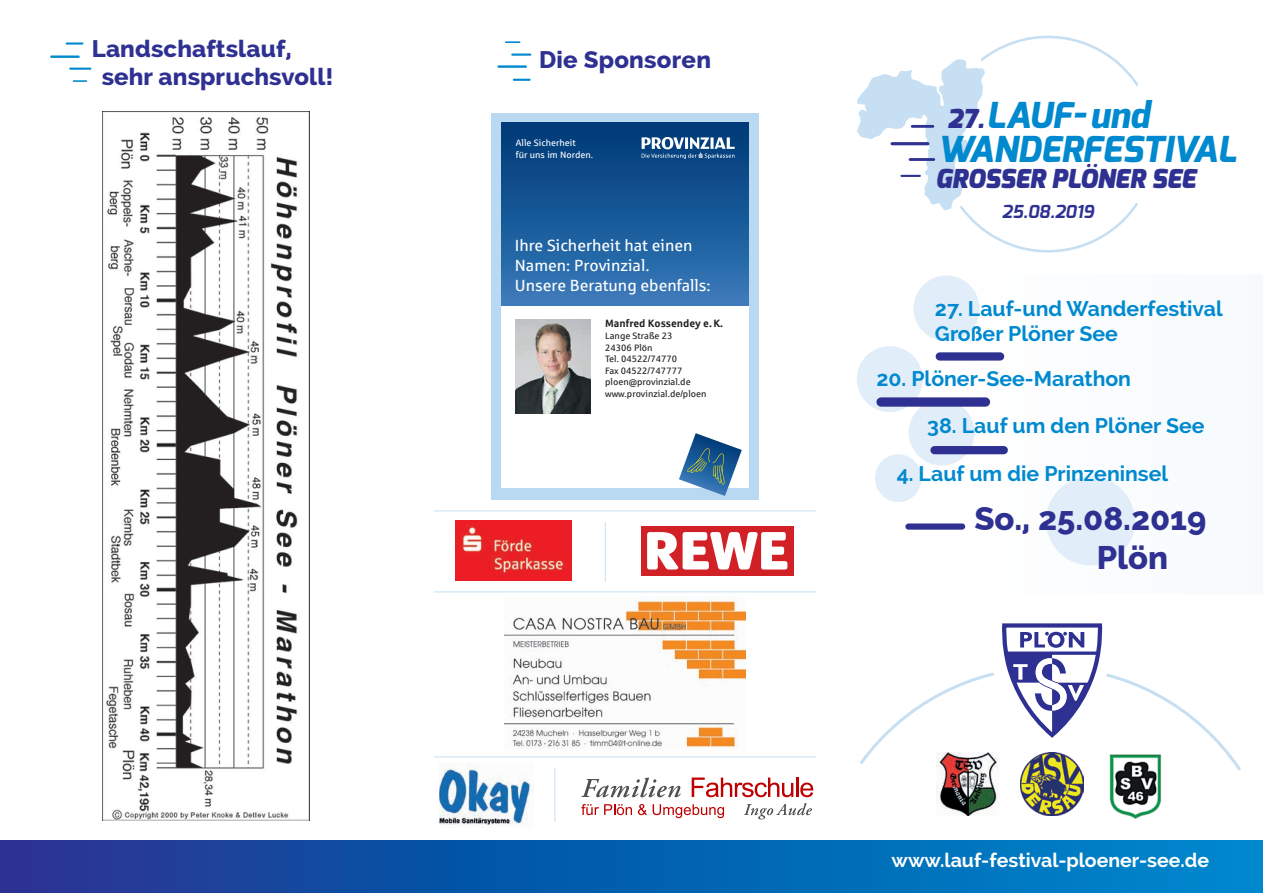
<style>
.page{position:relative;width:1263px;height:893px;background:#fff}
.page>*{position:absolute;margin:0;border:0;box-sizing:border-box;transform-origin:0 0}
.t1{font:italic 800 35.7px/33.5px "Exo";color:#0089cf}
.t2{font:800 32.7px/39.3px "Raleway";color:#2e3092}
.t3{font:italic 900 26.1px "Exo";color:#2e3092}
.t4{font:800 24px/28.8px "Raleway";letter-spacing:.005em;color:#2e3092}
.t5{font:700 21.3px/25.5px "Raleway";color:#0089cf}
.t6{font:700 19.5px "Raleway";color:#fff}
.t7{font:italic 700 17.85px "Exo";color:#2e3092}
.t8{font:16.2px/20.2px "Sparkasse Rg";color:#fff}
.t9{font:700 10.65px "Sparkasse Rg";color:#231f20}
.t10{font:9.3px/11.6px "Sparkasse Rg";color:#231f20}
.t11{font:9.3px/11.7px "Sparkasse Rg";color:#fff}
.s1{font-weight:900;font-size:26.1px;color:#2e3092}
</style>
<div class="page">
<div style="left:973px;top:275px;width:290px;height:319px;background:#fafcfe"></div>
<div style="left:913px;top:275px;width:66px;height:66px;background:#e1edf8;border-radius:50%"></div>
<div style="left:857px;top:346px;width:66px;height:66px;background:#e1edf8;border-radius:50%"></div>
<div style="left:909px;top:400px;width:65px;height:65px;background:#e1edf8;border-radius:50%"></div>
<div style="left:875px;top:454px;width:46px;height:48px;background:#e1edf8;border-radius:50%"></div>
<div style="left:1046px;top:476px;width:89px;height:89px;background:#e1edf8;border-radius:50%"></div>
<div style="left:881px;top:397px;width:104px;height:10px;background:#2e3092"></div>
<div style="left:934px;top:446px;width:70px;height:8px;background:#2e3092"></div>
<div style="left:940px;top:352px;width:60px;height:9px;background:#2e3092"></div>
<div style="left:908px;top:523px;width:54px;height:7px;background:#2e3092"></div>
<img style="left:103px;top:111px;width:207px;height:710px">
<hr style="left:51px;top:55px;width:28px;height:3px;background:#0089cf">
<hr style="left:70px;top:68px;width:20px;height:2px;background:#0089cf">
<hr style="left:67px;top:42px;width:15px;height:3px;background:#0089cf">
<svg style="left:73px;top:80px;width:13px;height:2px"></svg>
<hr style="left:499px;top:65px;width:27px;height:3px;background:#0089cf">
<svg style="left:512px;top:54px;width:18px;height:2px"></svg>
<svg style="left:514px;top:79px;width:16px;height:2px"></svg>
<svg style="left:506px;top:41px;width:14px;height:2px"></svg>
<svg style="left:0;top:840px;width:1263px;height:53px;background:#095eae"></svg>
<hr style="left:434px;top:511px;width:382px;height:1px;background:#c7dff2">
<hr style="left:434px;top:592px;width:382px;height:1px;background:#c7dff2">
<hr style="left:434px;top:757px;width:382px;height:1px;background:#c7dff2">
<svg style="left:860px;top:623px;width:381px;height:148px"></svg>
<img style="left:439px;top:763px;width:95px;height:62px">
<div style="left:491px;top:113px;width:268px;height:386px;background:#b9d9f2"></div>
<div style="left:502px;top:305px;width:247px;height:183px;background:#fff"></div>
<div style="left:502px;top:123px;width:247px;height:182px;background:linear-gradient(to bottom,#003875,#3879ba)"></div>
<svg style="left:642px;top:137px;width:93px;height:22px;background:#5b83ab"></svg>
<img style="left:516px;top:319px;width:75px;height:94px">
<svg style="left:679px;top:433px;width:63px;height:63px"></svg>
<hr style="left:554px;top:768px;width:1px;height:53px;background:#c7dff2">
<svg style="left:857px;top:35px;width:282px;height:218px"></svg>
<img style="left:936px;top:753px;width:63px;height:62px">
<img style="left:1021px;top:752px;width:62px;height:63px">
<img style="left:1106px;top:750px;width:58px;height:69px">
<img style="left:504px;top:597px;width:242px;height:152px">
<img style="left:455px;top:521px;width:116px;height:60px">
<hr style="left:605px;top:522px;width:1px;height:60px;background:#c7dff2">
<div style="left:641px;top:526px;width:153px;height:50px;background:#d12126"></div>
<svg style="left:647px;top:532px;width:140px;height:37px"></svg>
<svg style="left:581px;top:777px;width:100px;height:20px"></svg>
<svg style="left:692px;top:777px;width:101px;height:20px"></svg>
<hr style="left:796px;top:777px;width:2px;height:20px;background:#bf0000">
<svg style="left:800px;top:782px;width:13px;height:15px"></svg>
<svg style="left:581px;top:804px;width:51px;height:11px"></svg>
<svg style="left:638px;top:804px;width:9px;height:11px"></svg>
<svg style="left:653px;top:804px;width:71px;height:14px"></svg>
<svg style="left:744px;top:803px;width:68px;height:16px"></svg>
<p class="t4" style="left:102px;top:34px;width:233px;text-indent:-10px">Landschaftslauf, sehr anspruchsvoll!</p>
<p class="t4" style="left:539px;top:45px;width:173px">Die Sponsoren</p>
<p class="t11" style="left:516px;top:137px;width:79px">Alle Sicherheit<br>für uns im Norden.</p>
<p class="t8" style="left:515px;top:234px;width:197px">Ihre Sicherheit hat einen<br>Namen: Provinzial.<br>Unsere Beratung ebenfalls:</p>
<p class="t9" style="left:605px;top:317px;width:120px">Manfred Kossendey e.K.</p>
<p class="t10" style="left:605px;top:330px;width:103px">Lange Straße 23<br>24306 Plön<br>Tel. 04522/74770<br>Fax 04522/747777 ploen@provinzial.de www.provinzial.de/ploen</p>
<h1 class="t1" style="left:937px;top:99px;width:300px"><span class="s1">27.</span>LAUF- und<br>WANDERFESTIVAL</h1>
<p class="t3" style="left:936px;top:162px;width:261px">GROSSER PLÖNER SEE</p>
<p class="t7" style="left:1002px;top:200px;width:94px">25.08.2019</p>
<p class="t5" style="left:935px;top:296px;width:289px">27. Lauf-und Wanderfestival<br>Großer Plöner See</p>
<p class="t5" style="left:876px;top:366px;width:256px">20. Plöner-See-Marathon</p>
<p class="t5" style="left:927px;top:413px;width:279px">38. Lauf um den Plöner See</p>
<p class="t5" style="left:897px;top:461px;width:273px">4. Lauf um die Prinzeninsel</p>
<h2 class="t2" style="left:1097px;top:499px;width:111px;text-indent:-122px">So., 25.08.2019<br>Plön</h2>
<p class="t6" style="left:891px;top:849px;width:319px">www.lauf-festival-ploener-see.de</p>
</div>
